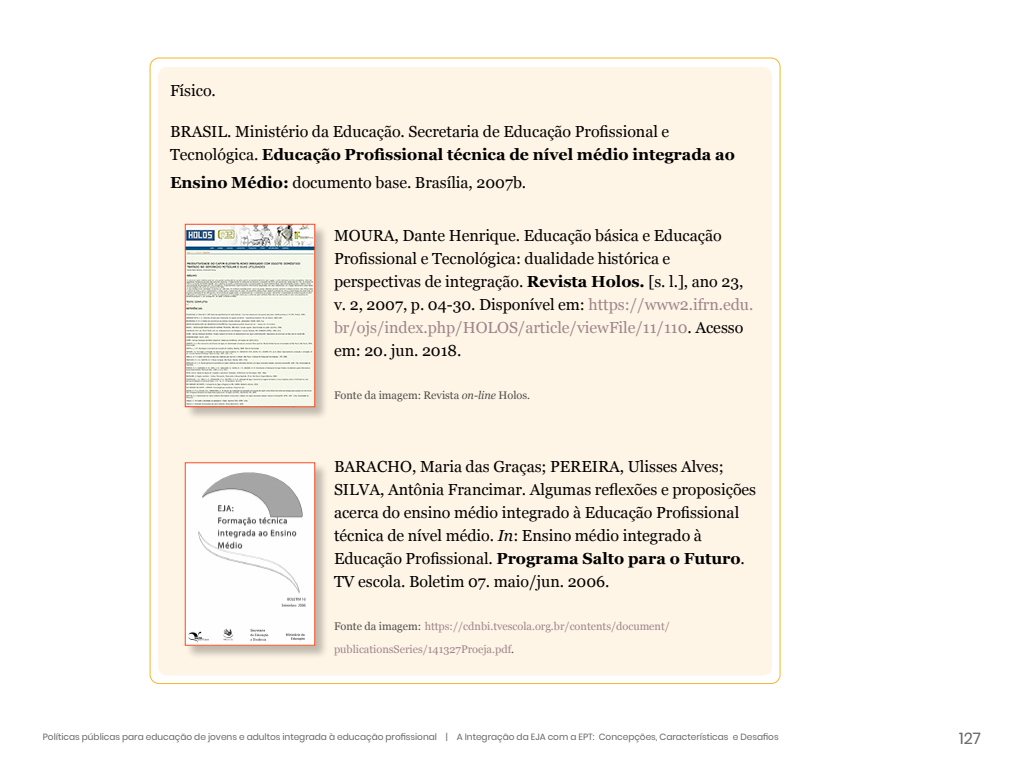
<style>
.page{position:relative;width:1024px;height:768px;background:#fff}
.page>*{position:absolute;margin:0;border:0;box-sizing:border-box;transform-origin:0 0}
.t1{font:16px/23px "Georgia";color:#000}
.t2{font:16px "Poppins";color:#666}
.t3{font:11px/23px "Georgia";color:#9e858c}
.t4{font:11px "Georgia";color:#4d4d4d}
.t5{font:9px "Poppins";color:#666}
.s1{font-weight:700}
.s2{color:#9e858c}
.s3{font-style:italic}
.s4{color:#4d4d4d}
</style>
<div class="page">
<div style="left:158px;top:67px;width:614px;height:609px;background:#fef5e6;border-radius:9px"></div>
<div style="left:185px;top:224px;width:144px;height:197px;background:#000;opacity:.25"></div>
<img style="left:187px;top:226px;width:126px;height:179px">
<div style="left:185px;top:224px;width:130px;height:183px;border:1px solid #fa481f"></div>
<div style="left:185px;top:463px;width:144px;height:196px;background:#000;opacity:.25"></div>
<img style="left:187px;top:465px;width:126px;height:179px">
<div style="left:185px;top:463px;width:130px;height:183px;border:1px solid #fa481f"></div>
<p class="t1" style="left:170px;top:78px;width:47px">Físico.</p>
<p class="t1" style="left:170px;top:119px;width:566px">BRASIL. Ministério da Educação. Secretaria de Educação Profissional e<br>Tecnológica. <span class="s1">Educação Profissional técnica de nível médio integrada ao</span></p>
<p class="t1" style="left:170px;top:170px;width:358px"><span class="s1">Ensino Médio:</span> documento base. Brasília, 2007b.</p>
<p class="t1" style="left:334px;top:223px;width:421px">MOURA, Dante Henrique. Educação básica e Educação Profissional e Tecnológica: dualidade histórica e perspectivas de integração. <span class="s1">Revista Holos.</span> [s. l.], ano 23, v. 2, 2007, p. 04-30. Disponível em: <span class="s2">https://www2.ifrn.edu. br/ojs/index.php/HOLOS/article/viewFile/11/110</span>. Acesso em: 20. jun. 2018.</p>
<p class="t4" style="left:334px;top:387px;width:198px">Fonte da imagem: Revista <span class="s3">on-line</span> Holos.</p>
<p class="t1" style="left:334px;top:454px;width:424px">BARACHO, Maria das Graças; PEREIRA, Ulisses Alves; SILVA, Antônia Francimar. Algumas reflexões e proposições acerca do ensino médio integrado à Educação Profissional técnica de nível médio. <span class="s3">In</span>: Ensino médio integrado à Educação Profissional. <span class="s1">Programa Salto para o Futuro</span>.<br>TV escola. Boletim 07. maio/jun. 2006.</p>
<p class="t3" style="left:334px;top:614px;width:338px"><span class="s4">Fonte da imagem:</span> https://cdnbi.tvescola.org.br/contents/document/ publicationsSeries/141327Proeja.pdf<span class="s4">.</span></p>
<p class="t5" style="left:43px;top:732px;width:737px">Políticas públicas para educação de jovens e adultos integrada à educação profissional | A Integração da EJA com a EPT: Concepções, Características e Desafios</p>
<p class="t2" style="left:959px;top:729px;width:23px">127</p>
</div>
